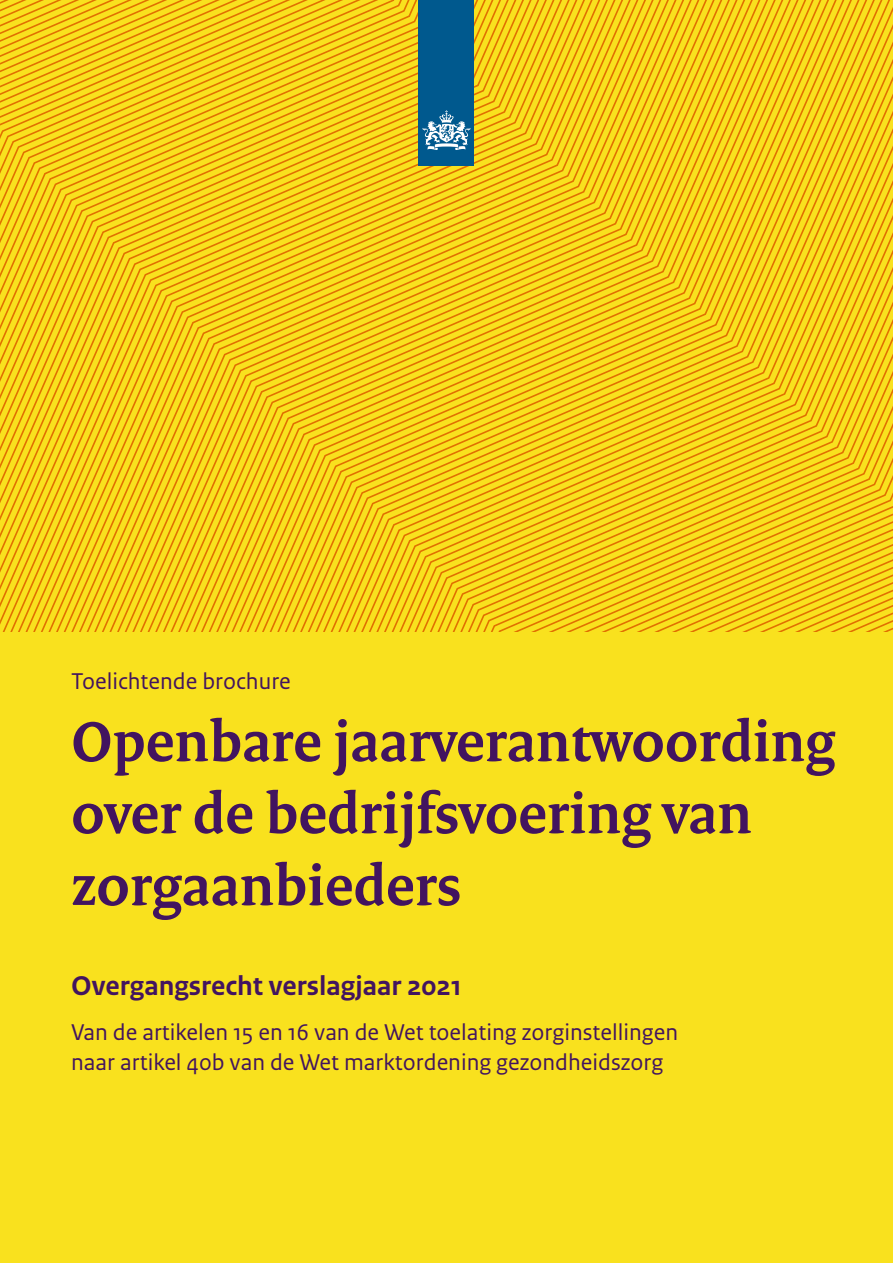
<style>
.page{position:relative;width:893px;height:1263px;background:#f9e11e}
.page>*{position:absolute;margin:0;border:0;box-sizing:border-box;transform-origin:0 0}
.Wtza_02_-_Titel_Seri{font:700 60px/72px "Rijksoverheid Serif";color:#42145f}
.Wtza_03_-_Subtitel{font:700 28.5px "Rijksoverheid Sans Text";color:#42145f}
.Wtza_03_-_Subtitel-2{font:24px/30px "Rijksoverheid Sans Text";color:#42145f}
</style>
<div class="page">
<svg style="left:0;top:0;width:893px;height:631px"></svg>
<svg style="left:100px;top:85px;width:793px;height:546px"></svg>
<div style="left:419px;top:0;width:55px;height:166px;background:#00598e"></div>
<svg style="left:423px;top:110px;width:47px;height:40px"></svg>
<p class="Wtza_03_-_Subtitel-2" style="left:71px;top:666px;width:221px">Toelichtende brochure</p>
<p class="Wtza_02_-_Titel_Seri" style="left:71px;top:705px;width:765px">Openbare jaarverantwoording over de bedrijfsvoering van zorgaanbieders</p>
<p class="Wtza_03_-_Subtitel" style="left:71px;top:969px;width:392px">Overgangsrecht verslagjaar 2021</p>
<p class="Wtza_03_-_Subtitel-2" style="left:71px;top:1017px;width:608px">Van de artikelen 15 en 16 van de Wet toelating zorginstellingen naar artikel 40b van de Wet marktordening gezondheidszorg</p>
</div>
